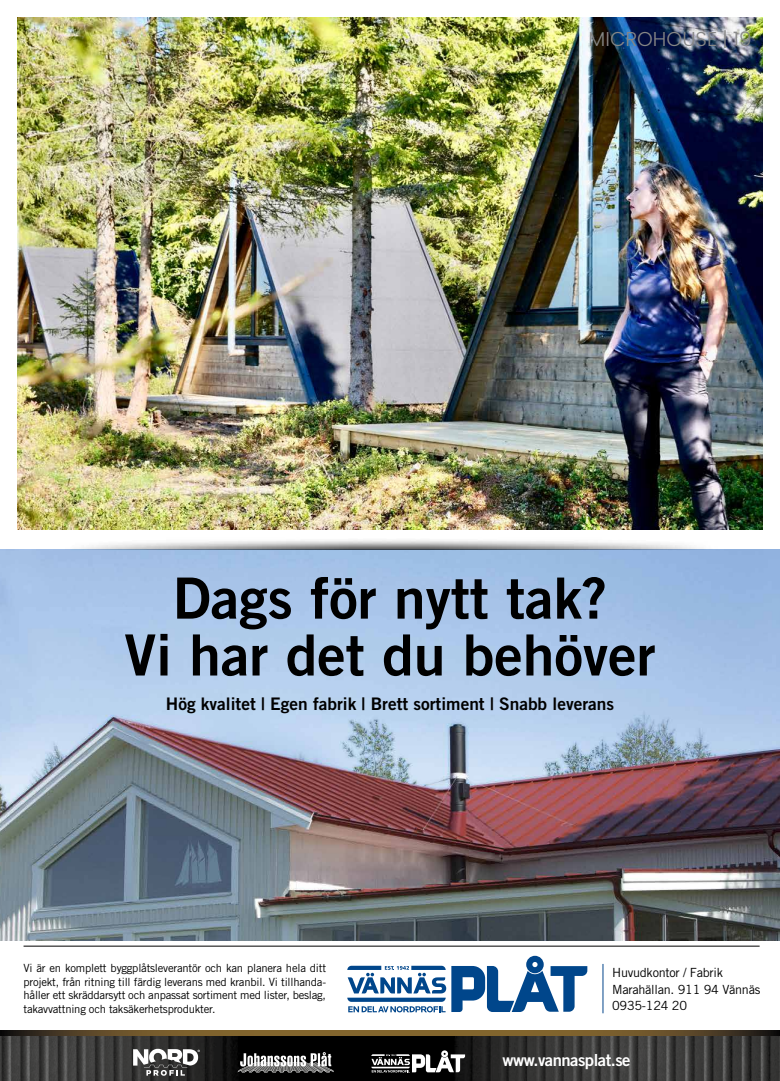
<style>
.page{position:relative;width:780px;height:1081px;background:#fff}
.page>*{position:absolute;margin:0;border:0;box-sizing:border-box;transform-origin:0 0}
.t1{font:59.5px/59.9px "Trade Gothic Bold Two";letter-spacing:-.03em;color:#000;text-align:center;scale:1.15 1}
.t2{font:56.88px/56.9px "Trade Gothic LT Std Bd 2";color:#000;text-align:center}
.t3{font:300 20px "Poppins";color:#878786}
.t4{font:17.25px "Trade Gothic LT Std Bd 2";color:#000}
.t5{font:16.62px "Trade Gothic Bold Two";letter-spacing:-.03em;color:#fff}
.t6{font:12.62px/16.5px "Trade Gothic";letter-spacing:-.02em;color:#000}
.t7{font:11.25px/13.5px "Trade Gothic";letter-spacing:-.02em;color:#000;text-align:justify}
</style>
<div class="page">
<img style="left:0;top:549px;width:780px;height:532px">
<img style="left:18px;top:18px;width:744px;height:512px">
<img style="left:81px;top:540px;width:616px;height:9px">
<h3 class="t3" style="left:588px;top:28px;width:164px">MICROHOUSE | 19</h3>
<h1 class="t1" style="left:83px;top:547px;width:535px">Dags för nytt tak?<br>Vi har det du behöver.</h1>
<h2 class="t2" style="left:124px;top:569px;width:532px">Dags för nytt tak?<br>Vi har det du behöver</h2>
<h3 class="t4" style="left:166px;top:693px;width:449px">Hög kvalitet | Egen fabrik | Brett sortiment | Snabb leverans</h3>
<p class="t7" style="left:24px;top:961px;width:304px">Vi är en komplett byggplåtsleverantör och kan planera hela ditt projekt, från ritning till färdig leverans med kranbil. Vi tillhanda&shy;håller ett skräddarsytt och anpassat sortiment med lister, beslag, takavvattning och taksäkerhetsprodukter.</p>
<p class="t6" style="left:612px;top:964px;width:150px">Huvudkontor / Fabrik<br>Marahällan. 911 94 Vännäs<br>0935-124 20</p>
<h3 class="t5" style="left:502px;top:1049px;width:129px">www.vannasplat.se</h3>
</div>
